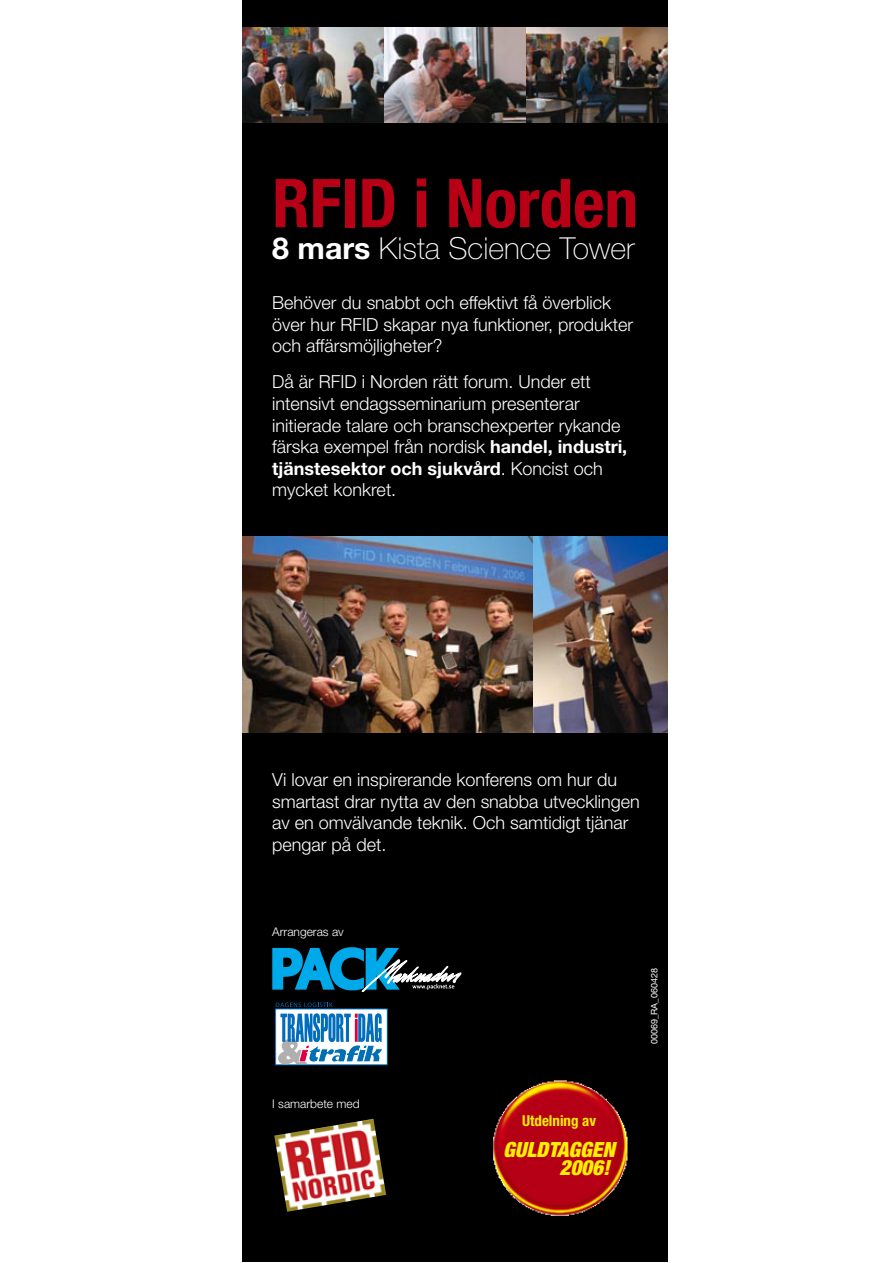
<style>
.page{position:relative;width:893px;height:1263px;background:#fff}
.page>*{position:absolute;margin:0;border:0;box-sizing:border-box;transform-origin:0 0}
.t1{font:67.5px "Helvetica Neue Bold Cond+BMYQCL";color:#b70016}
.t2{font:30.3px "Helvetica Neue Thin+QHVUOW";color:#fff}
.t3{font:21px/18px "Helvetica Neue Black Cond Obl+QATQRY";color:#ffef00;text-align:right}
.t4{font:18px/21.6px "Helvetica Neue Light+GRTUFH";color:#fff}
.t5{font:18px "Helvetica Neue Bold+XJRGNT";color:#fff}
.t6{font:15px "Helvetica Neue Bold Cond+BMYQCL";color:#ffef00}
.t7{font:12px "Helvetica Neue Light+GRTUFH";color:#fff}
.t8{font:9px "Helvetica Neue Roman+NBDTZF";color:#fff}
.s1{font-family:"Helvetica Neue Bold+XJRGNT"}
.s2{font-family:"Helvetica Neue Light+GRTUFH"}
</style>
<div class="page">
<div style="left:242px;top:0;width:426px;height:1262px;background:#000"></div>
<img style="left:274px;top:1119px;width:112px;height:93px">
<div style="left:276px;top:1009px;width:111px;height:56px;background:#fff"></div>
<div style="left:275px;top:1008px;width:113px;height:57px;border:1px solid #006ebd"></div>
<svg style="left:278px;top:1013px;width:104px;height:51px"></svg>
<svg style="left:276px;top:1002px;width:57px;height:5px"></svg>
<img style="left:242px;top:28px;width:426px;height:94px">
<img style="left:242px;top:537px;width:426px;height:195px">
<svg style="left:272px;top:947px;width:189px;height:45px"></svg>
<img style="left:493px;top:1080px;width:135px;height:136px">
<h1 class="t1" style="left:272px;top:179px;width:367px">RFID i Norden</h1>
<h2 class="t2" style="left:272px;top:231px;width:364px"><span class="s1">8 mars</span> Kista Science Tower</h2>
<p class="t4" style="left:272px;top:294px;width:362px">Behöver du snabbt och effektivt få överblick över hur RFID skapar nya funktioner, produkter och affärsmöjligheter?</p>
<p class="t4" style="left:272px;top:373px;width:357px">Då är RFID i Norden rätt forum. Under ett intensivt endagsseminarium presenterar initierade talare och branschexperter rykande färska exempel från nordisk <span class="s1">handel, industri,</span></p>
<p class="t5" style="left:272px;top:458px;width:332px">tjänstesektor och sjukvård<span class="s2">. Koncist och</span></p>
<p class="t4" style="left:272px;top:481px;width:126px">mycket konkret.</p>
<p class="t4" style="left:272px;top:771px;width:369px">Vi lovar en inspirerande konferens om hur du smartast drar nytta av den snabba utvecklingen av en omvälvande teknik. Och samtidigt tjänar pengar på det.</p>
<p class="t7" style="left:272px;top:927px;width:73px">Arrangeras av</p>
<p class="t7" style="left:272px;top:1100px;width:89px">I samarbete med</p>
<p class="t6" style="left:522px;top:1115px;width:76px">Utdelning av</p>
<p class="t3" style="left:503px;top:1143px;width:113px">GULDTAGGEN<br>2006!</p>
<p class="t8" style="left:651px;top:1044px;width:78px;rotate:-90deg">00069_RA_060428</p>
</div>
